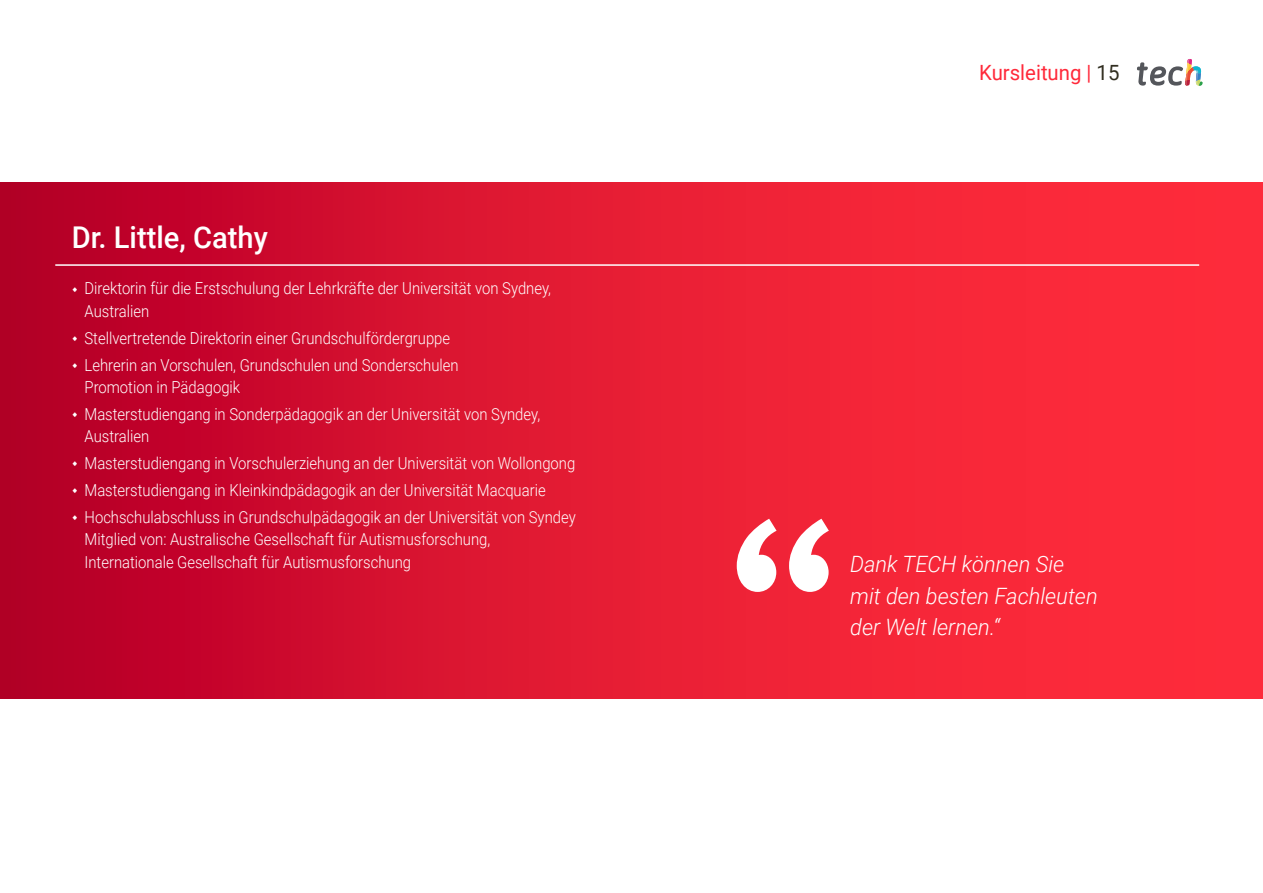
<style>
.page{position:relative;width:1263px;height:893px;background:#fff}
.page>*{position:absolute;margin:0;border:0;box-sizing:border-box;transform-origin:0 0}
.t1{font:500 30px "Roboto";color:#fff}
.t2{font:italic 300 22.5px/31.5px "Roboto";color:#fff}
.t3{font:21px "Roboto";color:#ff293a}
.t4{font:300 16.5px/26.7px "Roboto";color:#fff;scale:.9 1}
.s1{color:#312e20}
</style>
<div class="page">
<div style="left:0;top:182px;width:1263px;height:516px;background:linear-gradient(to right,#ba0028,#ff333e)"></div>
<hr style="left:55px;top:264px;width:1144px;height:2px;background:#fff">
<svg style="left:737px;top:519px;width:92px;height:73px"></svg>
<svg style="left:1137px;top:59px;width:65px;height:27px"></svg>
<svg style="left:73px;top:287px;width:4px;height:5px"></svg>
<svg style="left:73px;top:336px;width:4px;height:5px"></svg>
<svg style="left:73px;top:363px;width:4px;height:5px"></svg>
<svg style="left:73px;top:412px;width:4px;height:5px"></svg>
<svg style="left:73px;top:461px;width:4px;height:5px"></svg>
<svg style="left:73px;top:488px;width:4px;height:5px"></svg>
<svg style="left:73px;top:515px;width:4px;height:5px"></svg>
<h1 class="t1" style="left:72px;top:216px;width:198px">Dr. Little, Cathy</h1>
<p class="t4" style="left:85px;top:277px;width:520px;line-height:22.5px">Direktorin für die Erstschulung der Lehrkräfte der Universität von Sydney,<br>Australien</p>
<p class="t4" style="left:85px;top:324px;width:417px">Stellvertretende Direktorin einer Grundschulfördergruppe<br>Lehrerin an Vorschulen, Grundschulen und Sonderschulen</p>
<p class="t4" style="left:85px;top:373px;width:508px">Promotion in Pädagogik<br>Masterstudiengang in Sonderpädagogik an der Universität von Syndey,</p>
<p class="t4" style="left:85px;top:422px;width:547px">Australien<br>Masterstudiengang in Vorschulerziehung an der Universität von Wollongong Masterstudiengang in Kleinkindpädagogik an der Universität Macquarie Hochschulabschluss in Grundschulpädagogik an der Universität von Syndey</p>
<p class="t4" style="left:85px;top:527px;width:452px;line-height:22.5px">Mitglied von: Australische Gesellschaft für Autismusforschung,<br>Internationale Gesellschaft für Autismusforschung</p>
<p class="t3" style="left:979px;top:57px;width:142px">Kursleitung | <span class="s1">15</span></p>
<h2 class="t2" style="left:850px;top:548px;width:249px">Dank TECH können Sie mit den besten Fachleuten der Welt lernen.“</h2>
</div>
